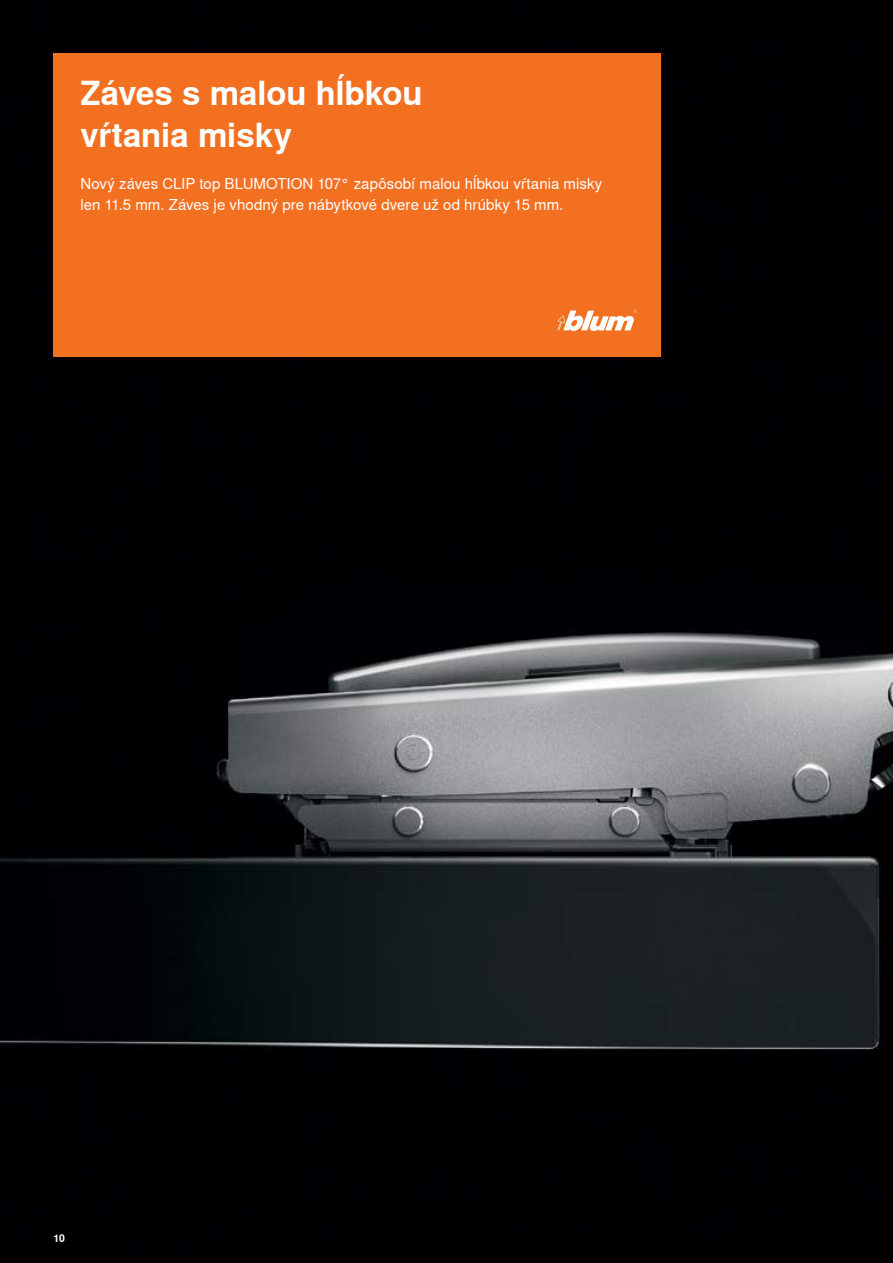
<style>
.page{position:relative;width:893px;height:1263px;background:#fff}
.page>*{position:absolute;margin:0;border:0;box-sizing:border-box;transform-origin:0 0}
.t1{font:700 33px/42px "Nimbus Sans Global";letter-spacing:-.005em;color:#fff}
.t2{font:15px/21px "Nimbus Sans Global";letter-spacing:.005em;color:#fff}
.t3{font:700 10.5px "Nimbus Sans Global";color:#fff}
</style>
<div class="page">
<img style="left:0;top:0;width:893px;height:1263px">
<div style="left:54px;top:54px;width:607px;height:303px;background:#f37021"></div>
<svg style="left:557px;top:310px;width:80px;height:21px"></svg>
<h1 class="t1" style="left:80px;top:73px;width:344px">Záves s malou hĺbkou vŕtania misky</h1>
<p class="t2" style="left:80px;top:174px;width:524px">Nový záves CLIP top BLUMOTION 107° zapôsobí malou hĺbkou vŕtania misky len 11.5 mm. Záves je vhodný pre nábytkové dvere už od hrúbky 15 mm.</p>
<p class="t3" style="left:54px;top:1232px;width:13px">10</p>
</div>
